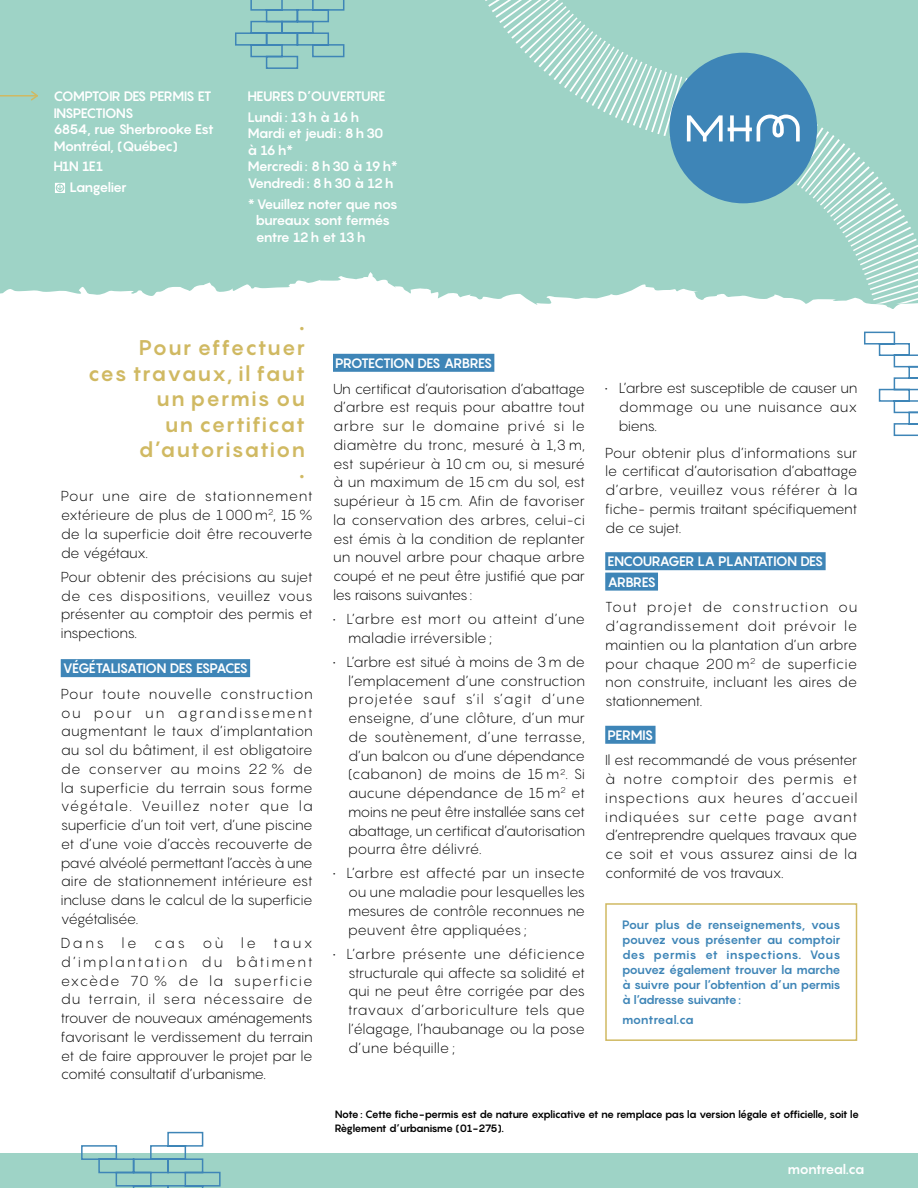
<style>
.page{position:relative;width:918px;height:1188px;background:#fff}
.page>*{position:absolute;margin:0;border:0;box-sizing:border-box;transform-origin:0 0}
.t1{font:700 27px "Pangram";color:#d0b962}
.t2{font:700 21px/25.5px "Pangram";letter-spacing:.035em;color:#d0b962;text-align:right}
.t3{font:300 14.25px/18.8px "Pangram";letter-spacing:-.025em;color:#000;text-align:justify}
.t4{font:300 14.25px/18.8px "Pangram";color:#000}
.t5{font:700 13.5px/16.5px "Pangram";letter-spacing:-.07em;color:#fff}
.t6{font:700 13.5px/20.9px "Pangram";letter-spacing:-.045em;color:#fff}
.t7{font:700 12px/15px "Pangram";letter-spacing:-.065em;color:#3e85b7;text-align:justify}
.t8{font:700 12px "Pangram";letter-spacing:-.04em;color:#3e85b7}
.t9{font:700 10.5px/13.5px "Pangram";letter-spacing:-.08em;color:#000}
</style>
<div class="page">
<svg style="left:0;top:0;width:918px;height:309px;background:#a6d6ca"></svg>
<div style="left:471px;top:0;width:20px;height:267px;background:#9ed3c6"></div>
<div style="left:669px;top:53px;width:148px;height:150px;background:#3e85b7;border-radius:50%"></div>
<svg style="left:687px;top:115px;width:113px;height:26px"></svg>
<div style="left:0;top:1153px;width:918px;height:35px;background:#9ed3c6"></div>
<svg style="left:234px;top:0;width:111px;height:70px;background:#8fc7c3"></svg>
<svg style="left:864px;top:331px;width:54px;height:105px"></svg>
<div style="left:61px;top:659px;width:189px;height:18px;background:#3e85b7"></div>
<svg style="left:81px;top:1131px;width:140px;height:57px"></svg>
<div style="left:333px;top:354px;width:161px;height:18px;background:#3e85b7"></div>
<div style="left:605px;top:552px;width:221px;height:18px;background:#3e85b7"></div>
<div style="left:605px;top:573px;width:53px;height:18px;background:#3e85b7"></div>
<div style="left:605px;top:726px;width:51px;height:18px;background:#3e85b7"></div>
<div style="left:605px;top:903px;width:252px;height:138px;border:2px solid #d0b962"></div>
<hr style="left:0;top:95px;width:36px;height:2px;background:#d0b962">
<svg style="left:29px;top:90px;width:10px;height:12px"></svg>
<svg style="left:55px;top:183px;width:10px;height:10px"></svg>
<p class="t5" style="left:53px;top:88px;width:162px">COMPTOIR DES PERMIS ET<br>INSPECTIONS<br>6854, rue Sherbrooke Est<br>Montréal, (Québec)</p>
<p class="t5" style="left:70px;top:156px;width:59px;line-height:20.9px;text-indent:-16px">H1N 1E1<br>Langelier</p>
<p class="t6" style="left:248px;top:86px;width:140px">HEURES D’OUVERTURE<br>Lundi : 13 h à 16 h</p>
<p class="t5" style="left:248px;top:125px;width:152px">Mardi et jeudi : 8 h 30<br>à 16 h*<br>Mercredi : 8 h 30 à 19 h*<br>Vendredi : 8 h 30 à 12 h</p>
<p class="t5" style="left:256px;top:196px;width:143px;text-indent:-8px">* Veuillez noter que nos bureaux sont fermés entre 12 h et 13 h</p>
<h1 class="t1" style="left:300px;top:302px;width:7px">.</h1>
<h2 class="t2" style="left:88px;top:335px;width:219px">Pour effectuer<br>ces travaux, il faut un permis ou<br>un certificat d’autorisation</h2>
<h1 class="t1" style="left:300px;top:451px;width:7px">.</h1>
<p class="t3" style="left:61px;top:487px;width:254px">Pour une aire de stationnement extérieure de plus de 1 000 m<sup>2</sup>, 15 % de la superficie doit être recouverte de végétaux.</p>
<p class="t3" style="left:61px;top:567px;width:254px">Pour obtenir des précisions au sujet de ces dispositions, veuillez vous présenter au comptoir des permis et inspections.</p>
<p class="t5" style="left:63px;top:660px;width:187px">VÉGÉTALISATION DES ESPACES</p>
<p class="t3" style="left:61px;top:684px;width:254px">Pour toute nouvelle construction ou pour un agrandissement augmentant le taux d’implantation au sol du bâtiment, il est obligatoire de conserver au moins 22 % de la superficie du terrain sous forme végétale. Veuillez noter que la superficie d’un toit vert, d’une piscine et d’une voie d’accès recouverte de pavé alvéolé permettant l’accès à une aire de stationnement intérieure est incluse dans le calcul de la superficie végétalisée.</p>
<p class="t3" style="left:61px;top:933px;width:254px">Dans le cas où le taux d’implantation du bâtiment excède 70 % de la superficie du terrain, il sera nécessaire de trouver de nouveaux aménagements favorisant le verdissement du terrain et de faire approuver le projet par le comité consultatif d’urbanisme.</p>
<p class="t5" style="left:335px;top:355px;width:159px">PROTECTION DES ARBRES</p>
<p class="t3" style="left:333px;top:379px;width:254px">Un certificat d’autorisation d’abattage d’arbre est requis pour abattre tout arbre sur le domaine privé si le diamètre du tronc, mesuré à 1,3 m, est supérieur à 10 cm ou, si mesuré à un maximum de 15 cm du sol, est supérieur à 15 cm. Afin de favoriser la conservation des arbres, celui-ci est émis à la condition de replanter un nouvel arbre pour chaque arbre coupé et ne peut être justifié que par les raisons suivantes :</p>
<p class="t4" style="left:348px;top:609px;width:238px;text-indent:-15px">• L’arbre est mort ou atteint d’une maladie irréversible ;</p>
<p class="t3" style="left:348px;top:652px;width:238px;text-indent:-15px">• L’arbre est situé à moins de 3 m de l’emplacement d’une construction projetée sauf s’il s’agit d’une enseigne, d’une clôture, d’un mur de soutènement, d’une terrasse, d’un balcon ou d’une dépendance (cabanon) de moins de 15 m<sup>2</sup>. Si aucune dépendance de 15 m<sup>2</sup> et moins ne peut être installée sans cet abattage, un certificat d’autorisation pourra être délivré.</p>
<p class="t3" style="left:348px;top:864px;width:238px;text-indent:-15px">• L’arbre est affecté par un insecte ou une maladie pour lesquelles les mesures de contrôle reconnues ne peuvent être appliquées ;</p>
<p class="t3" style="left:348px;top:944px;width:238px;text-indent:-15px">• L’arbre présente une déficience structurale qui affecte sa solidité et qui ne peut être corrigée par des travaux d’arboriculture tels que l’élagage, l’haubanage ou la pose d’une béquille ;</p>
<p class="t3" style="left:619px;top:378px;width:240px;text-indent:-13px">• L’arbre est susceptible de causer un dommage ou une nuisance aux biens.</p>
<p class="t3" style="left:605px;top:443px;width:254px">Pour obtenir plus d’informations sur le certificat d’autorisation d’abattage d’arbre, veuillez vous référer à la fiche- permis traitant spécifiquement de ce sujet.</p>
<p class="t5" style="left:607px;top:551px;width:218px;line-height:20.4px">ENCOURAGER LA PLANTATION DES<br>ARBRES</p>
<p class="t3" style="left:605px;top:598px;width:254px">Tout projet de construction ou d’agrandissement doit prévoir le maintien ou la plantation d’un arbre pour chaque 200 m<sup>2</sup> de superficie non construite, incluant les aires de stationnement.</p>
<p class="t5" style="left:607px;top:727px;width:47px">PERMIS</p>
<p class="t3" style="left:605px;top:751px;width:254px">Il est recommandé de vous présenter à notre comptoir des permis et inspections aux heures d’accueil indiquées sur cette page avant d’entreprendre quelques travaux que ce soit et vous assurez ainsi de la conformité de vos travaux.</p>
<p class="t7" style="left:622px;top:918px;width:220px">Pour plus de renseignements, vous pouvez vous présenter au comptoir des permis et inspections. Vous pouvez également trouver la marche à suivre pour l’obtention d’un permis à l’adresse suivante :</p>
<p class="t8" style="left:622px;top:1012px;width:73px">montreal.ca</p>
<p class="t9" style="left:335px;top:1108px;width:526px">Note : Cette fiche-permis est de nature explicative et ne remplace pas la version légale et officielle, soit le<br>Règlement d’urbanisme (01-275).</p>
<p class="t5" style="left:788px;top:1161px;width:78px">montreal.ca</p>
</div>
